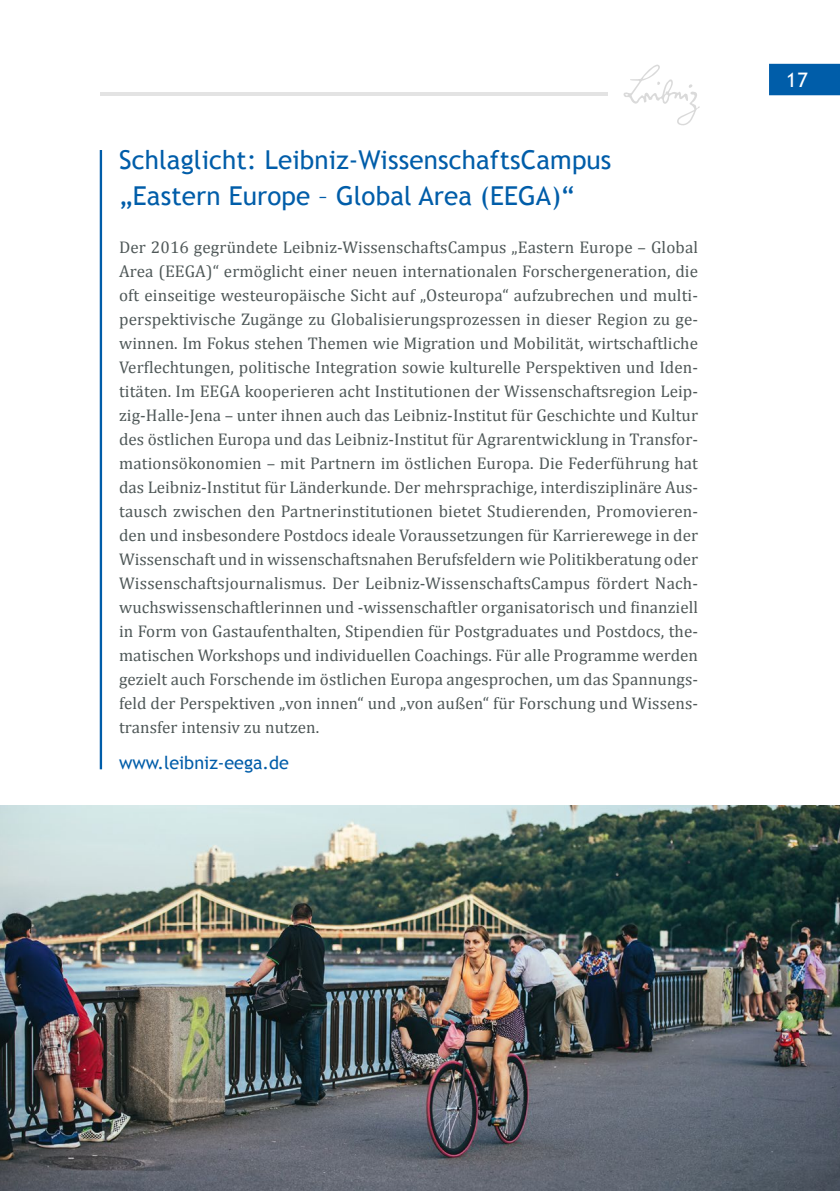
<style>
.page{position:relative;width:840px;height:1191px;background:#fff}
.page>*{position:absolute;margin:0;border:0;box-sizing:border-box;transform-origin:0 0}
.H2_Nummerierte_Headl{font:26px/36px "Trebuchet MS";letter-spacing:.005em;color:#005da9}
.t1{font:20px "Trebuchet MS";color:#fff}
.Fließtext{font:18px "Trebuchet MS";color:#005da9}
.Fließtext-2{font:17px/24px "Cambria";letter-spacing:.005em;color:#4f5858;text-align:justify}
</style>
<div class="page">
<hr style="left:101px;top:92px;width:506px;height:3px;background:#e3e3e3">
<svg style="left:623px;top:64px;width:76px;height:61px"></svg>
<div style="left:769px;top:64px;width:70px;height:31px;background:#005da9"></div>
<img style="left:0;top:805px;width:839px;height:386px">
<hr style="left:100px;top:150px;width:2px;height:619px;background:#005da9">
<p class="H2_Nummerierte_Headl" style="left:119px;top:142px;width:493px">Schlaglicht: Leibniz-WissenschaftsCampus „Eastern Europe – Global Area (EEGA)“</p>
<p class="Fließtext-2" style="left:119px;top:235px;width:580px">Der 2016 gegründete Leibniz-WissenschaftsCampus „Eastern Europe – Global Area (EEGA)“ ermöglicht einer neuen internationalen Forschergeneration, die oft einseitige westeuropäische Sicht auf „Osteuropa“ aufzubrechen und multi&shy;perspektivische Zugänge zu Globalisierungsprozessen in dieser Region zu ge&shy;winnen. Im Fokus stehen Themen wie Migration und Mobilität, wirtschaftliche Verflechtungen, politische Integration sowie kulturelle Perspektiven und Iden&shy;titäten. Im EEGA kooperieren acht Institutionen der Wissenschaftsregion Leip&shy;zig-Halle-Jena – unter ihnen auch das Leibniz-Institut für Geschichte und Kultur des östlichen Europa und das Leibniz-Institut für Agrarentwicklung in Transfor&shy;mationsökonomien – mit Partnern im östlichen Europa. Die Federführung hat das Leibniz-Institut für Länderkunde. Der mehrsprachige, interdisziplinäre Aus&shy;tausch zwischen den Partnerinstitutionen bietet Studierenden, Promovieren&shy;den und insbesondere Postdocs ideale Voraussetzungen für Karrierewege in der Wissenschaft und in wissenschaftsnahen Berufsfeldern wie Politikberatung oder Wissenschaftsjournalismus. Der Leibniz-WissenschaftsCampus fördert Nach&shy;wuchswissenschaftlerinnen und -wissenschaftler organisatorisch und finanziell in Form von Gastaufenthalten, Stipendien für Postgraduates und Postdocs, the&shy;matischen Workshops und individuellen Coachings. Für alle Programme werden gezielt auch Forschende im östlichen Europa angesprochen, um das Spannungs&shy;feld der Perspektiven „von innen“ und „von außen“ für Forschung und Wissens&shy;transfer intensiv zu nutzen.</p>
<p class="Fließtext" style="left:119px;top:752px;width:171px">www.leibniz-eega.de</p>
<p class="t1" style="left:785px;top:68px;width:23px">17</p>
</div>
